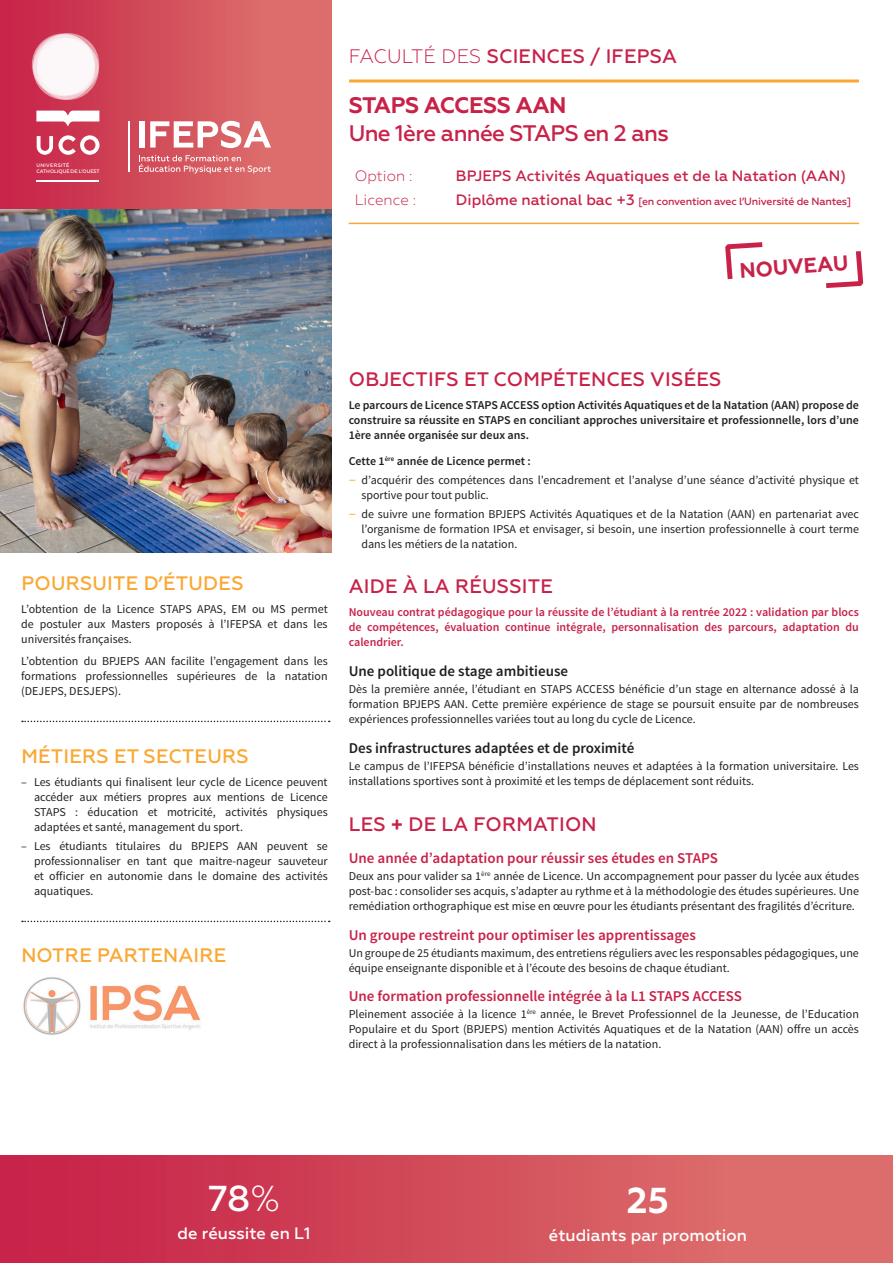
<style>
.page{position:relative;width:893px;height:1263px;background:#fff}
.page>*{position:absolute;margin:0;border:0;box-sizing:border-box;transform-origin:0 0}
.t1{font:500 36px "Geometria";color:#fff}
.t2{font:700 36px "Geometria";color:#fff}
.t3{font:500 22.5px "Geometria";letter-spacing:-.03em;color:#c82249}
.t4{font:700 22.5px "Geometria";letter-spacing:-.02em;color:#c82249}
.t5{font:700 21px "Geometria";color:#c82249}
.t6{font:500 19.5px "Geometria";letter-spacing:.01em;color:#c82249}
.t7{font:500 19.5px "Geometria";letter-spacing:.01em;color:#faa833}
.t8{font:500 16.5px "Geometria";color:#fff}
.t9{font:600 15px "Source Sans Pro";color:#c82249}
.t10{font:600 15px "Source Sans Pro";color:#231f20}
.t11{font:500 15px "Geometria";letter-spacing:-.01em;color:#c82249}
.t12{font:300 15px "Geometria";color:#c82249}
.t13{font:12px/15px "Source Sans Pro";color:#231f20;text-align:justify}
.t14{font:600 12px/15px "Source Sans Pro";color:#231f20;text-align:justify}
.t15{font:600 12px/15px "Source Sans Pro";color:#c82249;text-align:justify}
.t16{font:500 10.5px "Geometria";color:#c82249}
.t17{font:500 4.95px/6.6px "Geometria";color:#fff}
.s1{font-weight:300}
.s2{font-size:15px}
.s3{font-size:15px;color:#faa833}
.s4{font-weight:700}
</style>
<div class="page">
<div style="left:0;top:1155px;width:893px;height:108px;background:linear-gradient(to right,#c62046,#df7871)"></div>
<hr style="left:349px;top:80px;width:510px;height:3px;background:#faa833">
<div style="left:0;top:0;width:332px;height:209px;background:linear-gradient(to right,#c72549,#e07871)"></div>
<img style="left:0;top:209px;width:332px;height:343px">
<hr style="left:349px;top:223px;width:101px;height:1px;background:#faa833">
<hr style="left:450px;top:223px;width:409px;height:1px;background:#faa833">
<div style="left:139px;top:121px;width:5px;height:27px;background:#fff"></div>
<svg style="left:150px;top:121px;width:121px;height:27px"></svg>
<svg style="left:139px;top:155px;width:132px;height:19px;background:#dd797e"></svg>
<hr style="left:128px;top:121px;width:2px;height:51px;background:#fff">
<hr style="left:37px;top:180px;width:62px;height:1px;background:#fff">
<svg style="left:37px;top:136px;width:16px;height:19px"></svg>
<svg style="left:59px;top:135px;width:40px;height:20px"></svg>
<svg style="left:37px;top:33px;width:62px;height:62px"></svg>
<svg style="left:33px;top:38px;width:62px;height:62px"></svg>
<svg style="left:33px;top:34px;width:62px;height:62px"></svg>
<svg style="left:37px;top:38px;width:62px;height:62px"></svg>
<svg style="left:36px;top:111px;width:63px;height:16px"></svg>
<svg style="left:22px;top:721px;width:308px;height:1px"></svg>
<svg style="left:22px;top:921px;width:308px;height:1px"></svg>
<img style="left:23px;top:977px;width:178px;height:58px">
<svg style="left:725px;top:242px;width:139px;height:46px"></svg>
<p class="t17" style="left:37px;top:161px;width:64px">UNIVERSITÉ<br>CATHOLIQUE DE L’OUEST</p>
<p class="t17" style="left:36px;top:162px;width:65px">UNIVERSITÉ<br>CATHOLIQUE DE L’OUEST</p>
<h3 class="t6" style="left:349px;top:45px;width:269px"><span class="s1">Faculté des</span> sciences / IFEPS</h3>
<h3 class="t6" style="left:662px;top:45px;width:16px">A</h3>
<h2 class="t4" style="left:349px;top:92px;width:219px">STAPS ACCESS AAN</h2>
<h2 class="t3" style="left:349px;top:120px;width:322px">Une 1ère année STAPS en 2 ans</h2>
<p class="t12" style="left:355px;top:167px;width:59px">Option :</p>
<p class="t11" style="left:456px;top:167px;width:10px">BPJEPS</p>
<p class="t11" style="left:515px;top:167px;width:332px">Activités Aquatiques et de la Natation (AAN)</p>
<p class="t12" style="left:355px;top:191px;width:63px">Licence :</p>
<p class="t16" style="left:456px;top:195px;width:397px"><span class="s2">D iplôme national bac +3</span> [en convention avec l’Université de Nantes]</p>
<h3 class="t5" style="left:739px;top:258px;width:110px;rotate:-4deg">NOUVEAU</h3>
<h3 class="t7" style="left:21px;top:571px;width:224px">Poursuite d’études</h3>
<p class="t13" style="left:21px;top:602px;width:308px">L’obtention de la Licence STAPS APAS, EM ou MS permet de postuler aux Masters proposés à l’IFEPSA et dans les universités françaises.</p>
<p class="t13" style="left:21px;top:653px;width:308px">L’obtention du BPJEPS AAN facilite l’engagement dans les formations professionnelles supérieures de la natation (DEJEPS, DESJEPS).</p>
<h3 class="t7" style="left:21px;top:744px;width:229px">M étiers et secteurs</h3>
<p class="t13" style="left:34px;top:775px;width:295px;text-indent:-13px">– Les étudiants qui finalisent leur cycle de Licence peuvent accéder aux métiers propres aux mentions de Licence STAPS : éducation et motricité, activités physiques adaptées et santé, management du sport.</p>
<p class="t13" style="left:34px;top:839px;width:295px;text-indent:-13px">– Les étudiants titulaires du BPJEPS AAN peuvent se professionnaliser en tant que maitre-nageur sauveteur et officier en autonomie dans le domaine des activités aquatiques.</p>
<h3 class="t7" style="left:21px;top:943px;width:207px">N otre partenaire</h3>
<h3 class="t6" style="left:349px;top:367px;width:374px">objectifs et compétences viséEs</h3>
<p class="t14" style="left:349px;top:398px;width:512px">Le parcours de Licence STAPS ACCESS option Activités Aquatiques et de la Natation (AAN) propose de construire sa réussite en STAPS en conciliant approches universitaire et professionnelle, lors d’une 1ère année organisée sur deux ans.</p>
<p class="t14" style="left:349px;top:453px;width:184px">Cette 1<sup>ère</sup> année de Licence permet :</p>
<p class="t13" style="left:361px;top:473px;width:499px;text-indent:-13px"><span class="s3">–</span> d’acquérir des compétences dans l’encadrement et l’analyse d’une séance d’activité physique et sportive pour tout public.</p>
<p class="t13" style="left:361px;top:507px;width:499px;text-indent:-13px"><span class="s3">–</span> de suivre une formation BPJEPS Activités Aquatiques et de la Natation (AAN) en partenariat avec l’organisme de formation IPSA et envisager, si besoin, une insertion professionnelle à court terme dans les métiers de la natation.</p>
<h3 class="t6" style="left:349px;top:575px;width:206px">Aide à la réussite</h3>
<p class="t15" style="left:349px;top:605px;width:512px">Nouveau contrat pédagogique pour la réussite de l’étudiant à la rentrée 2022 : validation par blocs de compétences, évaluation continue intégrale, personnalisation des parcours, adaptation du calendrier.</p>
<p class="t10" style="left:349px;top:661px;width:221px">Une politique de stage ambitieuse</p>
<p class="t13" style="left:349px;top:682px;width:512px">Dès la première année, l’étudiant en STAPS ACCESS bénéficie d’un stage en alternance adossé à la formation BPJEPS AAN. Cette première expérience de stage se poursuit ensuite par de nombreuses expériences professionnelles variées tout au long du cycle de Licence.</p>
<p class="t10" style="left:349px;top:738px;width:287px">Des infrastructures adaptées et de proximité</p>
<p class="t13" style="left:349px;top:758px;width:512px">Le campus de l’IFEPSA bénéficie d’installations neuves et adaptées à la formation universitaire. Les installations sportives sont à proximité et les temps de déplacement sont réduits.</p>
<h3 class="t6" style="left:349px;top:813px;width:249px">leS <span class="s4">+</span> de la formation</h3>
<p class="t9" style="left:349px;top:848px;width:371px">Une année d’adaptation pour réussir ses études en STAPS</p>
<p class="t13" style="left:349px;top:869px;width:512px">Deux ans pour valider sa 1<sup>ère</sup> année de Licence. Un accompagnement pour passer du lycée aux études post-bac : consolider ses acquis, s’adapter au rythme et à la méthodologie des études supérieures. Une remédiation orthographique est mise en œuvre pour les étudiants présentant des fragilités d’écriture.</p>
<p class="t9" style="left:349px;top:925px;width:349px">Un groupe restreint pour optimiser les apprentissages</p>
<p class="t13" style="left:349px;top:945px;width:512px">Un groupe de 25 étudiants maximum, des entretiens réguliers avec les responsables pédagogiques, une équipe enseignante disponible et à l’écoute des besoins de chaque étudiant.</p>
<p class="t9" style="left:349px;top:987px;width:395px">Une formation professionnelle intégrée à la L1 STAPS ACCESS</p>
<p class="t13" style="left:349px;top:1007px;width:512px">Pleinement associée à la licence 1<sup>ère</sup> année, le Brevet Professionnel de la Jeunesse, de l’Education Populaire et du Sport (BPJEPS) mention Activités Aquatiques et de la Natation (AAN) offre un accès direct à la professionnalisation dans les métiers de la natation.</p>
<h1 class="t1" style="left:208px;top:1177px;width:74px">78<span class="s1">%</span></h1>
<h3 class="t8" style="left:178px;top:1223px;width:134px">de réussite en L1</h3>
<h1 class="t2" style="left:627px;top:1179px;width:43px">25</h1>
<h3 class="t8" style="left:549px;top:1226px;width:199px">étudiants par promotion</h3>
</div>
